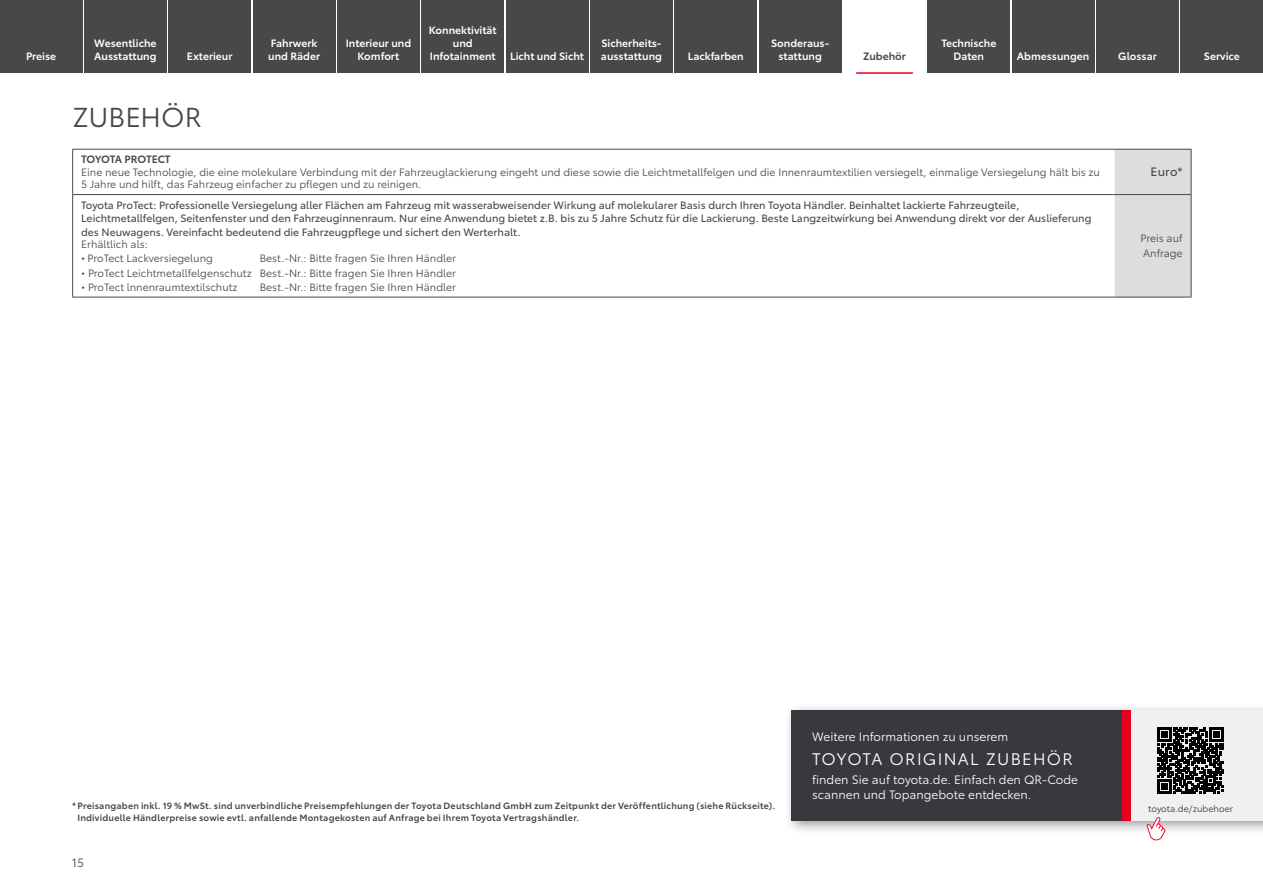
<style>
.page{position:relative;width:1263px;height:893px;background:#fff}
.page>*{position:absolute;margin:0;border:0;box-sizing:border-box;transform-origin:0 0}
.t1{font:27px "Toyota Type";color:#474847}
.t2{font:16.5px "Toyota Type";letter-spacing:.08em;color:#fff}
.t3{font:12px/15px "Toyota Type";color:#fff}
._1_Kopfzeile_rechts_b{font:12px "Toyota Type";color:#474847}
.t4{font:12px "Toyota Type";color:#474847}
._1_Inhalt_links{font:10.5px/12.6px "Toyota Type";color:#474847}
._1_Inhalt_links_b{font:10.5px/13.5px "Toyota Type";color:#474847}
.t5{font:600 10.5px/12.6px "Toyota Type";color:#fff}
._1_Inhalt_rechts{font:10.5px/14.7px "Toyota Type";color:#474847}
._1_Inhalt_Versal_links_b{font:600 10.5px "Toyota Type";letter-spacing:-.025em;color:#474847}
._1_Verlinkung_aktuell{font:600 10.5px "Toyota Type";color:#474847}
.t6{font:600 9px/12px "Toyota Type";letter-spacing:.025em;color:#474847}
.t7{font:9px "Toyota Type";color:#383937}
</style>
<div class="page">
<div style="left:783px;top:703px;width:480px;height:132px;background:#000;opacity:.4"></div>
<div style="left:791px;top:711px;width:332px;height:110px;background:#3a383e"></div>
<div style="left:1123px;top:711px;width:8px;height:110px;background:#e7001d"></div>
<div style="left:1131px;top:711px;width:132px;height:110px;background:#eef1f0"></div>
<svg style="left:1157px;top:727px;width:67px;height:67px"></svg>
<svg style="left:1146px;top:817px;width:20px;height:24px"></svg>
<svg style="left:73px;top:150px;width:1041px;height:147px"></svg>
<div style="left:1114px;top:150px;width:77px;height:147px;background:#dcdede"></div>
<hr style="left:72px;top:150px;width:1px;height:44px;background:#474847">
<hr style="left:1191px;top:150px;width:1px;height:44px;background:#474847">
<hr style="left:72px;top:195px;width:1px;height:102px;background:#474847">
<hr style="left:1191px;top:195px;width:1px;height:102px;background:#474847">
<hr style="left:72px;top:149px;width:1042px;height:1px;background:#474847">
<hr style="left:1114px;top:149px;width:77px;height:1px;background:#474847">
<hr style="left:72px;top:194px;width:1042px;height:1px;background:#474847">
<hr style="left:1114px;top:194px;width:77px;height:1px;background:#474847">
<hr style="left:72px;top:297px;width:1042px;height:1px;background:#474847">
<hr style="left:1114px;top:297px;width:77px;height:1px;background:#474847">
<div style="left:0;top:0;width:82px;height:72px;background:#474847"></div>
<div style="left:84px;top:0;width:83px;height:72px;background:#474847"></div>
<div style="left:169px;top:0;width:82px;height:72px;background:#474847"></div>
<div style="left:253px;top:0;width:82px;height:72px;background:#474847"></div>
<div style="left:337px;top:0;width:83px;height:72px;background:#474847"></div>
<div style="left:422px;top:0;width:82px;height:72px;background:#474847"></div>
<div style="left:506px;top:0;width:82px;height:72px;background:#474847"></div>
<div style="left:590px;top:0;width:83px;height:72px;background:#474847"></div>
<div style="left:675px;top:0;width:82px;height:72px;background:#474847"></div>
<div style="left:759px;top:0;width:82px;height:72px;background:#474847"></div>
<div style="left:928px;top:0;width:82px;height:72px;background:#474847"></div>
<div style="left:1012px;top:0;width:82px;height:72px;background:#474847"></div>
<div style="left:1096px;top:0;width:83px;height:72px;background:#474847"></div>
<div style="left:1181px;top:0;width:82px;height:72px;background:#474847"></div>
<hr style="left:856px;top:72px;width:57px;height:2px;background:#e7001d">
<p class="t5" style="left:26px;top:49px;width:32px">Preise</p>
<p class="t5" style="left:94px;top:36px;width:64px">Wesentliche<br>Ausstattung</p>
<p class="t5" style="left:187px;top:49px;width:47px">Exterieur</p>
<h1 class="t1" style="left:72px;top:97px;width:131px">ZUBEHÖR</h1>
<p class="t5" style="left:268px;top:36px;width:53px">Fahrwerk und Räder</p>
<p class="t5" style="left:346px;top:36px;width:67px;text-align:center">Interieur und<br>Komfort</p>
<p class="t5" style="left:429px;top:23px;width:69px;text-align:center">Konnektivität und<br>Infotainment</p>
<p class="t5" style="left:510px;top:49px;width:75px">Licht und Sicht</p>
<p class="t5" style="left:601px;top:36px;width:63px">Sicherheits&shy;ausstattung</p>
<p class="t5" style="left:688px;top:49px;width:57px">Lackfarben</p>
<p class="t5" style="left:771px;top:36px;width:60px;text-align:center">Sonderaus&shy;stattung</p>
<p class="t5" style="left:941px;top:36px;width:56px">Technische</p>
<p class="_1_Verlinkung_aktuell" style="left:863px;top:48px;width:44px">Zubehör</p>
<p class="t5" style="left:953px;top:49px;width:32px">Daten</p>
<p class="t5" style="left:1017px;top:49px;width:74px">Abmessungen</p>
<p class="t5" style="left:1118px;top:49px;width:40px">Glossar</p>
<p class="t5" style="left:1204px;top:49px;width:37px">Service</p>
<p class="_1_Inhalt_Versal_links_b" style="left:81px;top:151px;width:91px">TOYOTA PROTECT</p>
<p class="_1_Inhalt_links" style="left:81px;top:165px;width:1020px">Eine neue Technologie, die eine molekulare Verbindung mit der Fahrzeuglackierung eingeht und diese sowie die Leichtmetallfelgen und die Innenraumtextilien versiegelt, einmalige Versiegelung hält bis zu<br>5 Jahre und hilft, das Fahrzeug einfacher zu pflegen und zu reinigen.</p>
<p class="_1_Kopfzeile_rechts_b" style="left:1150px;top:163px;width:34px">Euro*</p>
<p class="_1_Inhalt_links_b" style="left:81px;top:197px;width:1012px">Toyota ProTect: Professionelle Versiegelung aller Flächen am Fahrzeug mit wasserabweisender Wirkung auf molekularer Basis durch Ihren Toyota Händler. Beinhaltet lackierte Fahrzeugteile,<br>Leichtmetallfelgen, Seitenfenster und den Fahrzeuginnenraum. Nur eine Anwendung bietet z.B. bis zu 5 Jahre Schutz für die Lackierung. Beste Langzeitwirkung bei Anwendung direkt vor der Auslieferung des Neuwagens. Vereinfacht bedeutend die Fahrzeugpflege und sichert den Werterhalt.</p>
<p class="_1_Inhalt_links" style="left:81px;top:237px;width:68px">Erhältlich als:</p>
<p class="_1_Inhalt_links" style="left:81px;top:252px;width:133px">• ProTect Lackversiegelung</p>
<p class="_1_Inhalt_links" style="left:260px;top:252px;width:198px">Best.-Nr.: Bitte fragen Sie Ihren Händler</p>
<p class="_1_Inhalt_links" style="left:81px;top:266px;width:376px">• ProTect Leichtmetallfelgenschutz Best.-Nr.: Bitte fragen Sie Ihren Händler</p>
<p class="_1_Inhalt_links" style="left:81px;top:280px;width:158px">• ProTect lnnenraumtextilschutz</p>
<p class="_1_Inhalt_links" style="left:260px;top:280px;width:198px">Best.-Nr.: Bitte fragen Sie Ihren Händler</p>
<p class="_1_Inhalt_rechts" style="left:1140px;top:231px;width:44px">Preis auf<br>Anfrage</p>
<p class="t6" style="left:77px;top:799px;width:699px;text-indent:-5px">* Preisangaben inkl. 19 % MwSt. sind unverbindliche Preisempfehlungen der Toyota Deutschland GmbH zum Zeitpunkt der Veröffentlichung (siehe Rückseite).<br>Individuelle Händlerpreise sowie evtl. anfallende Montagekosten auf Anfrage bei Ihrem Toyota Vertragshändler.</p>
<p class="t4" style="left:72px;top:854px;width:14px">15</p>
<p class="t3" style="left:812px;top:728px;width:198px">Weitere Informationen zu unserem</p>
<h2 class="t2" style="left:812px;top:747px;width:262px">TOYOTA ORIGINAL ZUBEHÖR</h2>
<p class="t3" style="left:812px;top:772px;width:267px">finden Sie auf toyota.de. Einfach den QR-Code scannen und Topangebote entdecken.</p>
<p class="t7" style="left:1148px;top:802px;width:86px">toyota.de/zubehoer</p>
</div>
